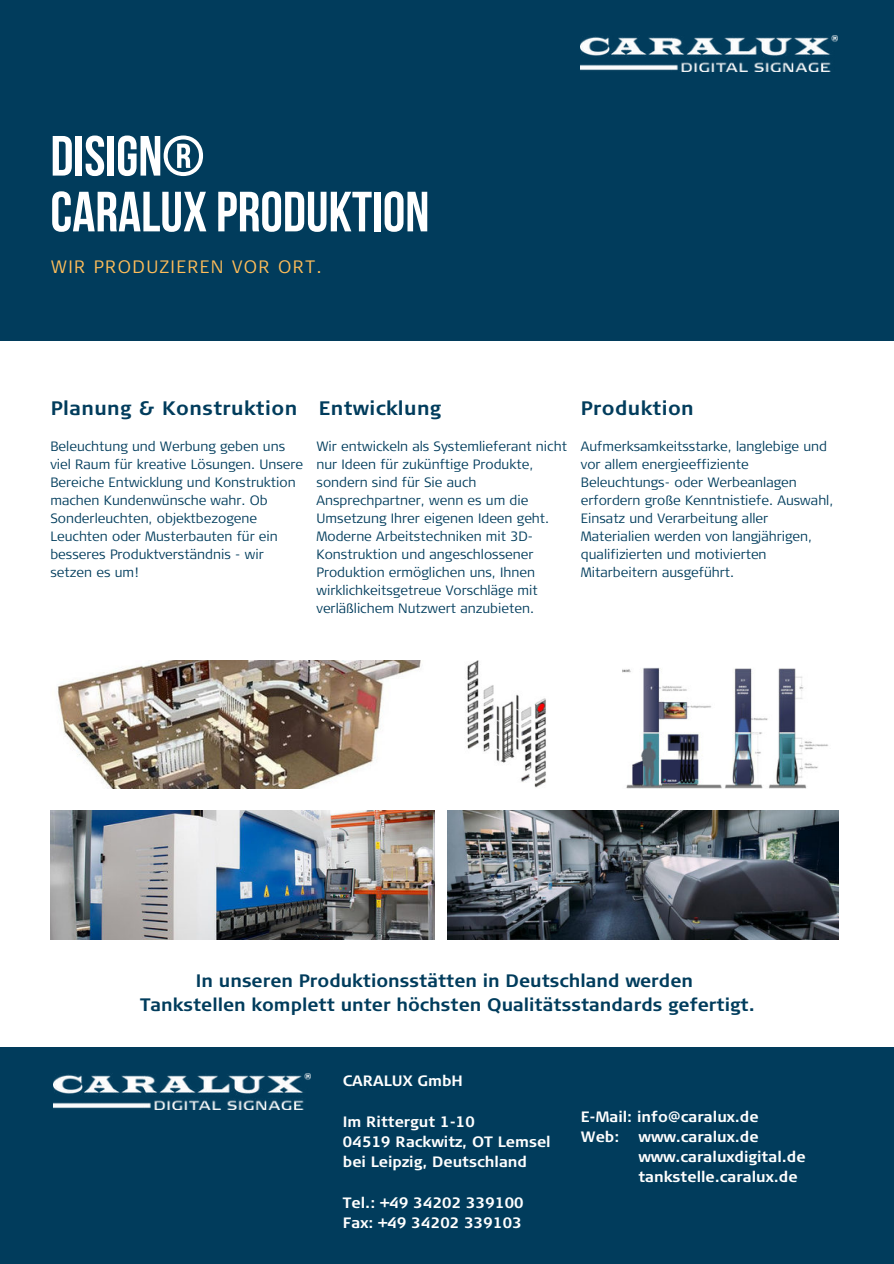
<style>
.page{position:relative;width:894px;height:1264px;background:#fff}
.page>*{position:absolute;margin:0;border:0;box-sizing:border-box;transform-origin:0 0}
.t1{font:700 56.55px/55.8px "Bebas Neue";color:#fff}
.t2{font:700 19.5px "Signa Column";letter-spacing:.02em;color:#013c5c}
.t3{font:700 18px/24.8px "Signa Column";color:#013c5c;text-align:center}
.t4{font:300 17.85px "Signa Column";letter-spacing:.08em;color:#ffbd59}
.t5{font:700 15px/20.2px "Signa Column";color:#fff}
.t6{font:300 13.5px/18px "Signa Column";color:#013c5c}
</style>
<div class="page">
<div style="left:0;top:1047px;width:893px;height:216px;background:#013c5c"></div>
<img style="left:53px;top:1073px;width:257px;height:36px">
<div style="left:0;top:0;width:893px;height:340px;background:#013c5c"></div>
<img style="left:580px;top:36px;width:257px;height:36px">
<img style="left:50px;top:810px;width:384px;height:129px">
<img style="left:447px;top:810px;width:390px;height:129px">
<img style="left:57px;top:660px;width:364px;height:128px">
<img style="left:622px;top:667px;width:207px;height:121px">
<img style="left:466px;top:660px;width:80px;height:128px">
<h1 class="t1" style="left:50px;top:127px;width:380px">DISIGN®<br>CARALUX PRODUKTION</h1>
<h3 class="t4" style="left:51px;top:257px;width:272px">WIR PRODUZIEREN VOR ORT.</h3>
<h2 class="t2" style="left:51px;top:397px;width:391px">Planung &amp; Konstruktion Entwicklung</h2>
<h2 class="t2" style="left:580px;top:397px;width:114px">Produktion</h2>
<p class="t6" style="left:50px;top:437px;width:254px">Beleuchtung und Werbung geben uns viel Raum für kreative Lösungen. Unsere<br>Bereiche Entwicklung und Konstruktion machen Kundenwünsche wahr. Ob<br>Sonderleuchten, objektbezogene<br>Leuchten oder Musterbauten für ein besseres Produktverständnis - wir setzen es um!</p>
<p class="t6" style="left:316px;top:437px;width:252px">Wir entwickeln als Systemlieferant nicht nur Ideen für zukünftige Produkte, sondern sind für Sie auch Ansprechpartner, wenn es um die Umsetzung Ihrer eigenen Ideen geht.<br>Moderne Arbeitstechniken mit 3D-Konstruktion und angeschlossener Produktion ermöglichen uns, Ihnen wirklichkeitsgetreue Vorschläge mit verläßlichem Nutzwert anzubieten.</p>
<p class="t6" style="left:580px;top:437px;width:254px">Aufmerksamkeitsstarke, langlebige und vor allem energieeffiziente Beleuchtungs- oder Werbeanlagen erfordern große Kenntnistiefe. Auswahl, Einsatz und Verarbeitung aller Materialien werden von langjährigen, qualifizierten und motivierten Mitarbeitern ausgeführt.</p>
<h3 class="t3" style="left:140px;top:967px;width:616px">In unseren Produktionsstätten in Deutschland werden<br>Tankstellen komplett unter höchsten Qualitätsstandards gefertigt.</h3>
<p class="t5" style="left:343px;top:1070px;width:121px">CARALUX GmbH</p>
<p class="t5" style="left:343px;top:1111px;width:209px">Im Rittergut 1-10<br>04519 Rackwitz, OT Lemsel bei Leipzig, Deutschland</p>
<p class="t5" style="left:343px;top:1192px;width:182px">Tel.: +49 34202 339100<br>Fax: +49 34202 339103</p>
<p class="t5" style="left:580px;top:1106px;width:179px">E-Mail: info@caralux.de<br>Web:</p>
<p class="t5" style="left:638px;top:1126px;width:169px">www.caralux.de www.caraluxdigital.de tankstelle.caralux.de</p>
</div>
